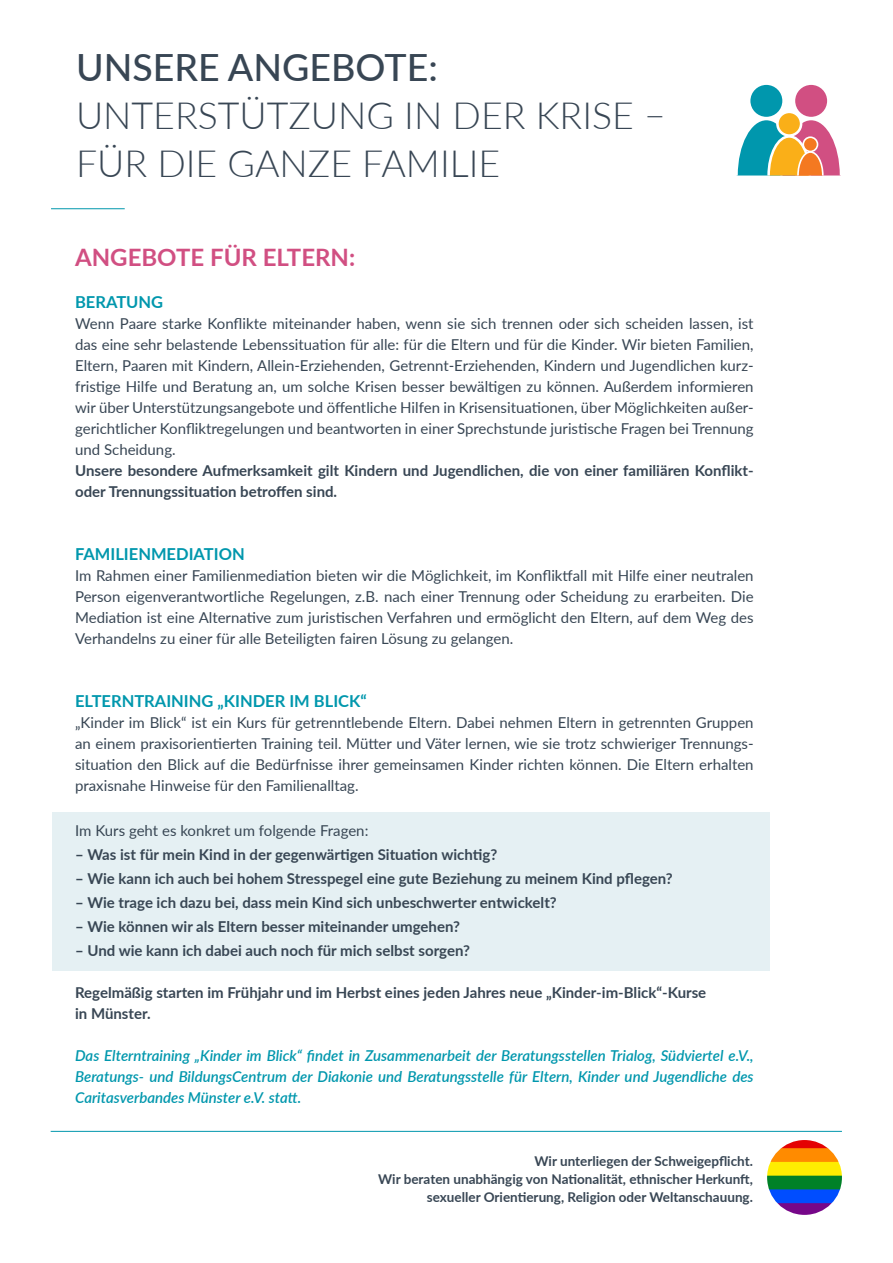
<style>
.page{position:relative;width:893px;height:1263px;background:#fff}
.page>*{position:absolute;margin:0;border:0;box-sizing:border-box;transform-origin:0 0}
.t1{font:300 37.5px/48px "Lato";color:#384654}
.t2{font:500 37.5px "Lato";color:#384654}
.t3{font:700 24px "Lato";color:#d14f82}
.t4{font:700 16.5px "Lato";color:#0097ad}
.t5{font:15px/21px "Lato";color:#384654;text-align:justify}
.t6{font:700 15px/21px "Lato";color:#384654}
.t7{font:italic 600 15px/21px "Lato";color:#0097ad;text-align:justify}
.t8{font:700 13.5px/18px "Lato";color:#384654;text-align:right}
</style>
<div class="page">
<div style="left:52px;top:812px;width:718px;height:159px;background:#e5f0f3"></div>
<hr style="left:51px;top:208px;width:74px;height:1px;background:#0097ad">
<hr style="left:51px;top:1131px;width:791px;height:1px;background:#0097ad">
<div style="left:749px;top:84px;width:34px;height:34px;background:#0097ad;border-radius:50%"></div>
<div style="left:748px;top:83px;width:36px;height:36px;border:2px solid #fff;border-radius:50%"></div>
<div style="left:794px;top:84px;width:34px;height:34px;background:#d14f82;border-radius:50%"></div>
<div style="left:793px;top:83px;width:36px;height:36px;border:2px solid #fff;border-radius:50%"></div>
<svg style="left:777px;top:112px;width:24px;height:24px"></svg>
<div style="left:776px;top:111px;width:26px;height:26px;border:3px solid #fff;border-radius:50%"></div>
<svg style="left:736px;top:117px;width:105px;height:59px"></svg>
<div style="left:803px;top:137px;width:14px;height:14px;background:#f47921;border-radius:50%"></div>
<div style="left:802px;top:136px;width:16px;height:16px;border:2px solid #fff;border-radius:50%"></div>
<img style="left:767px;top:1140px;width:75px;height:75px;border-radius:37px">
<h1 class="t2" style="left:76px;top:41px;width:363px">UNSERE ANGEBOTE:</h1>
<h1 class="t1" style="left:76px;top:90px;width:591px">UNTERSTÜTZUNG IN DER KRISE –<br>FÜR DIE GANZE FAMILIE</h1>
<h2 class="t3" style="left:75px;top:239px;width:282px">ANGEBOTE FÜR ELTERN:</h2>
<p class="t4" style="left:75px;top:289px;width:90px">BERATUNG</p>
<p class="t5" style="left:75px;top:312px;width:680px">Wenn Paare starke Konflikte miteinander haben, wenn sie sich trennen oder sich scheiden lassen, ist das eine sehr belastende Lebenssituation für alle: für die Eltern und für die Kinder. Wir bieten Familien, Eltern, Paaren mit Kindern, Allein-Erziehenden, Getrennt-Erziehenden, Kindern und Jugendlichen kurz&shy;fristige Hilfe und Beratung an, um solche Krisen besser bewältigen zu können. Außerdem informieren wir über Unterstützungsangebote und öffentliche Hilfen in Krisensituationen, über Möglichkeiten außer&shy;gerichtlicher Konfliktregelungen und beantworten in einer Sprechstunde juristische Fragen bei Trennung und Scheidung.</p>
<p class="t6" style="left:75px;top:459px;width:680px">Unsere besondere Aufmerksamkeit gilt Kindern und Jugendlichen, die von einer familiären Konflikt&shy;oder Trennungssituation betroffen sind.</p>
<p class="t4" style="left:75px;top:541px;width:171px">FAMILIENMEDIATION</p>
<p class="t5" style="left:75px;top:564px;width:680px">Im Rahmen einer Familienmediation bieten wir die Möglichkeit, im Konfliktfall mit Hilfe einer neutralen Person eigenverantwortliche Regelungen, z.B. nach einer Trennung oder Scheidung zu erarbeiten. Die Mediation ist eine Alternative zum juristischen Verfahren und ermöglicht den Eltern, auf dem Weg des Verhandelns zu einer für alle Beteiligten fairen Lösung zu gelangen.</p>
<p class="t4" style="left:75px;top:688px;width:293px">ELTERNTRAINING „KINDER IM BLICK“</p>
<p class="t5" style="left:75px;top:711px;width:680px">„Kinder im Blick“ ist ein Kurs für getrenntlebende Eltern. Dabei nehmen Eltern in getrennten Gruppen an einem praxisorientierten Training teil. Mütter und Väter lernen, wie sie trotz schwieriger Trennungs&shy;situation den Blick auf die Bedürfnisse ihrer gemeinsamen Kinder richten können. Die Eltern erhalten praxisnahe Hinweise für den Familienalltag.</p>
<p class="t5" style="left:75px;top:819px;width:295px">Im Kurs geht es konkret um folgende Fragen:</p>
<p class="t6" style="left:75px;top:843px;width:424px">– Was ist für mein Kind in der gegenwärtigen Situation wichtig?</p>
<p class="t6" style="left:75px;top:867px;width:599px">– Wie kann ich auch bei hohem Stresspegel eine gute Beziehung zu meinem Kind pflegen?</p>
<p class="t6" style="left:75px;top:891px;width:483px">– Wie trage ich dazu bei, dass mein Kind sich unbeschwerter entwickelt?</p>
<p class="t6" style="left:75px;top:915px;width:386px">– Wie können wir als Eltern besser miteinander umgehen?</p>
<p class="t6" style="left:75px;top:939px;width:396px">– Und wie kann ich dabei auch noch für mich selbst sorgen?</p>
<p class="t6" style="left:75px;top:981px;width:633px">Regelmäßig starten im Frühjahr und im Herbst eines jeden Jahres neue „Kinder-im-Blick“-Kurse in Münster.</p>
<p class="t7" style="left:75px;top:1044px;width:680px">Das Elterntraining „Kinder im Blick“ findet in Zusammenarbeit der Beratungsstellen Trialog, Südviertel e.V., Beratungs- und BildungsCentrum der Diakonie und Beratungsstelle für Eltern, Kinder und Jugendliche des Caritasverbandes Münster e.V. statt.</p>
<p class="t8" style="left:378px;top:1151px;width:376px">Wir unterliegen der Schweigepflicht.<br>Wir beraten unabhängig von Nationalität, ethnischer Herkunft, sexueller Orientierung, Religion oder Weltanschauung.</p>
</div>
